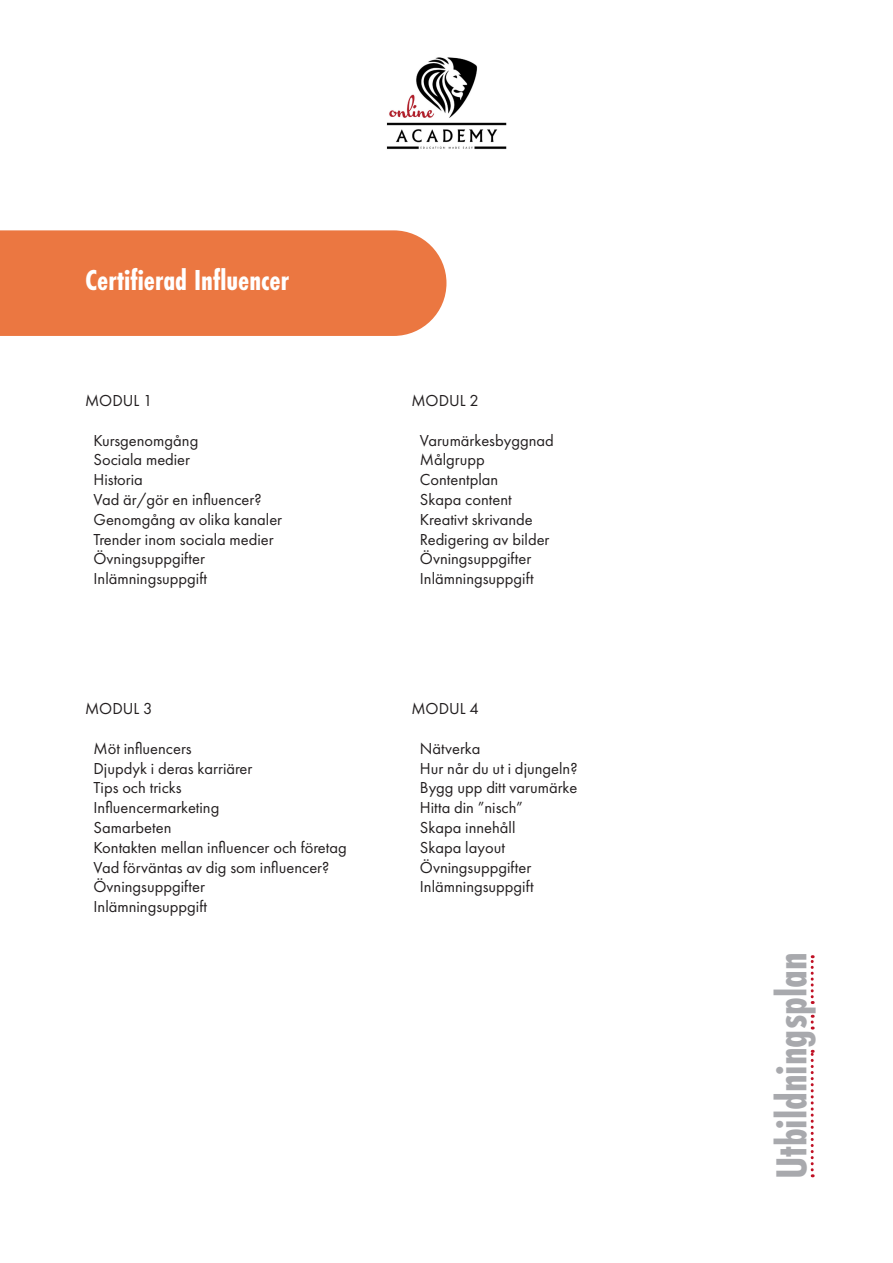
<style>
.page{position:relative;width:893px;height:1263px;background:#fff}
.page>*{position:absolute;margin:0;border:0;box-sizing:border-box;transform-origin:0 0}
.t1{font:700 45px "Futura PT Cond";color:#a8a9ad}
.t2{font:700 30px "Futura PT Cond";color:#fff}
.t3{font:16.5px "Futura PT";color:#231f20}
</style>
<div class="page">
<div style="left:0;top:230px;width:446px;height:106px;background:#eb7741"></div>
<img style="left:386px;top:57px;width:121px;height:93px">
<svg style="left:811px;top:1050px;width:3px;height:127px"></svg>
<svg style="left:811px;top:955px;width:3px;height:49px"></svg>
<svg style="left:811px;top:1015px;width:3px;height:14px"></svg>
<p class="t2" style="left:85px;top:262px;width:206px">Certifierad Influencer</p>
<p class="t3" style="left:85px;top:391px;width:69px">MODUL 1</p>
<p class="t3" style="left:94px;top:430px;width:106px">Kursgenomgång</p>
<p class="t3" style="left:94px;top:450px;width:98px">Sociala medier</p>
<p class="t3" style="left:94px;top:470px;width:51px">Historia</p>
<p class="t3" style="left:94px;top:490px;width:170px">Vad är/gör en influencer?</p>
<p class="t3" style="left:94px;top:509px;width:190px">Genomgång av olika kanaler</p>
<p class="t3" style="left:94px;top:529px;width:182px">Trender inom sociala medier</p>
<p class="t3" style="left:94px;top:549px;width:113px">Övningsuppgifter</p>
<p class="t3" style="left:94px;top:569px;width:115px">Inlämningsuppgift</p>
<p class="t3" style="left:85px;top:699px;width:69px">MODUL 3</p>
<p class="t3" style="left:94px;top:738px;width:100px">Möt influencers</p>
<p class="t3" style="left:94px;top:758px;width:160px">Djupdyk i deras karriärer</p>
<p class="t3" style="left:94px;top:778px;width:90px">Tips och tricks</p>
<p class="t3" style="left:94px;top:798px;width:127px">Influencermarketing</p>
<p class="t3" style="left:94px;top:818px;width:79px">Samarbeten</p>
<p class="t3" style="left:94px;top:837px;width:255px">Kontakten mellan influencer och företag</p>
<p class="t3" style="left:94px;top:857px;width:237px">Vad förväntas av dig som influencer?</p>
<p class="t3" style="left:94px;top:877px;width:113px">Övningsuppgifter</p>
<p class="t3" style="left:94px;top:897px;width:115px">Inlämningsuppgift</p>
<p class="t3" style="left:411px;top:391px;width:69px">MODUL 2</p>
<p class="t3" style="left:420px;top:430px;width:135px">Varumärkesbyggnad</p>
<p class="t3" style="left:420px;top:450px;width:66px">Målgrupp</p>
<p class="t3" style="left:420px;top:470px;width:80px">Contentplan</p>
<p class="t3" style="left:420px;top:490px;width:93px">Skapa content</p>
<p class="t3" style="left:420px;top:509px;width:114px">Kreativt skrivande</p>
<p class="t3" style="left:420px;top:529px;width:131px">Redigering av bilder</p>
<p class="t3" style="left:420px;top:549px;width:113px">Övningsuppgifter</p>
<p class="t3" style="left:420px;top:569px;width:115px">Inlämningsuppgift</p>
<p class="t3" style="left:411px;top:699px;width:69px">MODUL 4</p>
<p class="t3" style="left:420px;top:738px;width:62px">Nätverka</p>
<p class="t3" style="left:420px;top:758px;width:159px">Hur når du ut i djungeln?</p>
<p class="t3" style="left:420px;top:778px;width:159px">Bygg upp ditt varumärke</p>
<p class="t3" style="left:420px;top:798px;width:104px">Hitta din ”nisch”</p>
<p class="t3" style="left:420px;top:818px;width:97px">Skapa innehåll</p>
<p class="t3" style="left:420px;top:837px;width:86px">Skapa layout</p>
<p class="t3" style="left:420px;top:857px;width:113px">Övningsuppgifter</p>
<p class="t3" style="left:420px;top:877px;width:115px">Inlämningsuppgift</p>
<p class="t1" style="left:765px;top:1179px;width:228px;rotate:-90deg">Utbildningsplan</p>
</div>
